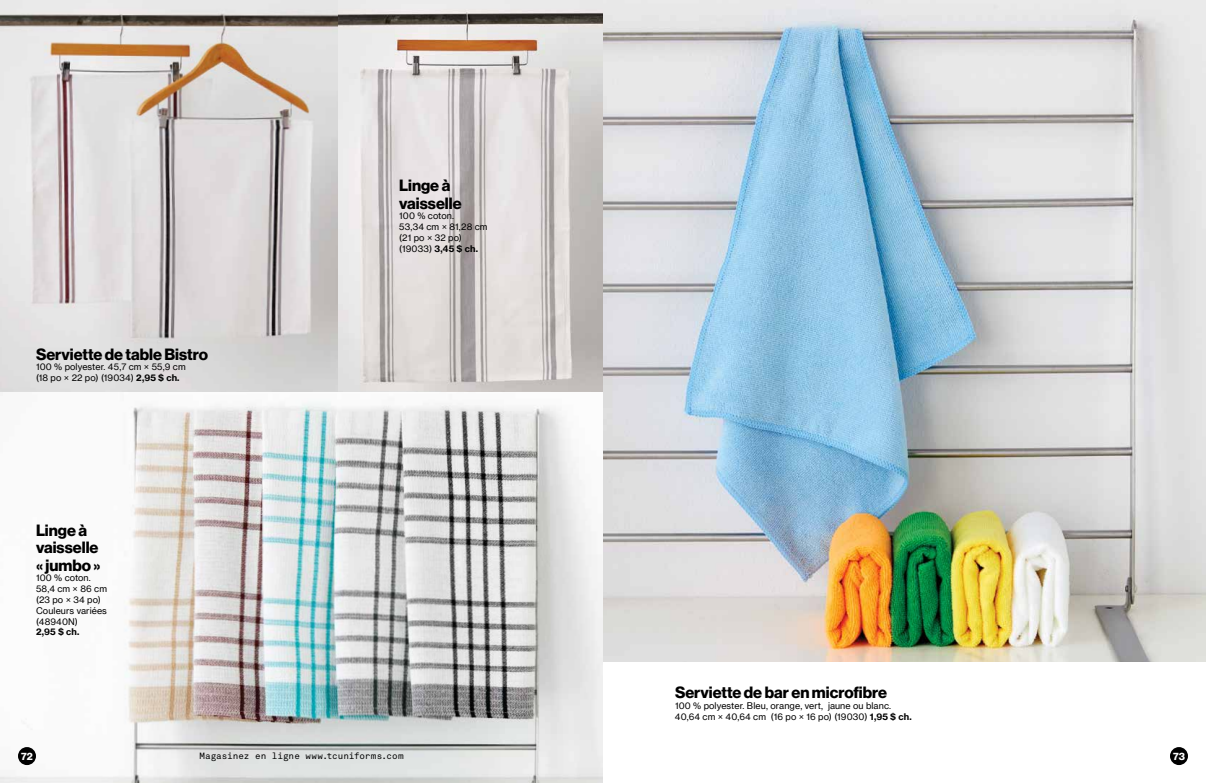
<style>
.page{position:relative;width:1206px;height:783px;background:#fff}
.page>*{position:absolute;margin:0;border:0;box-sizing:border-box;transform-origin:0 0}
.t1{font:700 16px/17.5px "Haas Grot Disp 75";color:#000}
.t2{font:700 10px "Haas Grot Disp 75";color:#fff}
.t3{font:9px/10.8px "N Haas Grotesk TX Pro";letter-spacing:.015em;color:#000}
.t4{font:9px "Akkurat Mono";letter-spacing:.005em;color:#000}
.t5{font:700 9px "N Haas Grotesk TX Pro";color:#000}
.s1{font-weight:700}
</style>
<div class="page">
<img style="left:0;top:402px;width:603px;height:381px">
<img style="left:603px;top:0;width:603px;height:662px">
<img style="left:0;top:0;width:338px;height:392px">
<img style="left:338px;top:0;width:265px;height:392px">
<div style="left:1170px;top:747px;width:18px;height:18px;background:#000;border-radius:50%"></div>
<div style="left:18px;top:747px;width:18px;height:18px;background:#000;border-radius:50%"></div>
<h1 class="t1" style="left:36px;top:345px;width:174px">Serviette de table Bistro</h1>
<p class="t3" style="left:36px;top:362px;width:151px">100 % polyester. 45,7 cm × 55,9 cm (18 po × 22 po) (19034) <span class="s1">2,95 $ ch.</span></p>
<h1 class="t1" style="left:36px;top:522px;width:66px">Linge à vaisselle « jumbo »</h1>
<p class="t3" style="left:36px;top:573px;width:73px">100 % coton.<br>58,4 cm × 86 cm (23 po × 34 po)<br>Couleurs variées (48940N)</p>
<p class="t5" style="left:36px;top:626px;width:45px">2,95 $ ch.</p>
<h1 class="t1" style="left:399px;top:177px;width:64px">Linge à vaisselle</h1>
<p class="t3" style="left:399px;top:211px;width:90px">100 % coton.<br>53,34 cm × 81,28 cm (21 po × 32 po) (19033) <span class="s1">3,45 $ ch.</span></p>
<h1 class="t1" style="left:675px;top:684px;width:214px">Serviette de bar en microfibre</h1>
<p class="t3" style="left:675px;top:701px;width:238px">100 % polyester. Bleu, orange, vert, jaune ou blanc.<br>40,64 cm × 40,64 cm (16 po × 16 po) (19030) <span class="s1">1,95 $ ch.</span></p>
<p class="t4" style="left:199px;top:751px;width:206px">Magasinez en ligne www.tcuniforms.com</p>
<p class="t2" style="left:21px;top:751px;width:13px">72</p>
<p class="t2" style="left:1173px;top:751px;width:13px">73</p>
</div>
